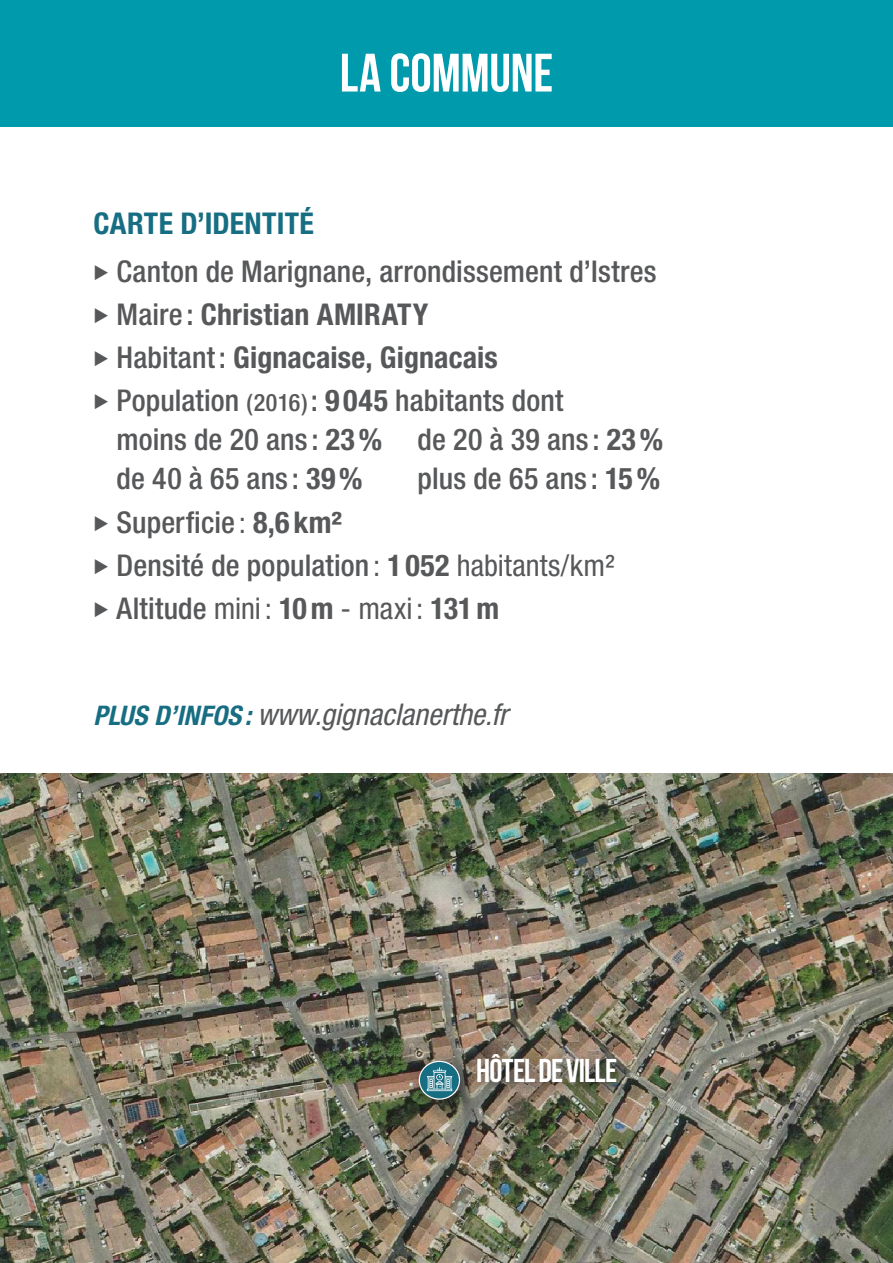
<style>
.page{position:relative;width:893px;height:1263px;background:#fff}
.page>*{position:absolute;margin:0;border:0;box-sizing:border-box;transform-origin:0 0}
.thématique{font:700 54px "Bebas Neue";letter-spacing:-.005em;color:#fff}
.t1{font:700 33px "Bebas Neue";letter-spacing:-.02em;color:#fff}
.texte_indicateurs{font:500 condensed 30px/39px "Helvetica Neue";letter-spacing:.005em;color:#57585a}
.t2{font:700 condensed 30px "Helvetica Neue LT Std";letter-spacing:.005em;color:#57585a}
.t3{font:italic condensed 30px "Helvetica Neue";color:#57585a}
.texte_indicateurs-2{font:condensed 30px "Helvetica Neue LT Std";letter-spacing:-.005em;color:#57585a}
.titre_indicateurs{font:700 condensed 30px "Helvetica Neue LT Std";letter-spacing:.01em;color:#176e83}
.s1{font-weight:500}
.s2{font-family:"Helvetica Neue";font-weight:500}
.s3{font-size:24px}
.s4{font-family:"Helvetica Neue LT Std";font-weight:700}
.s5{font-family:"Helvetica Neue LT Std";font-weight:400}
.s6{font-weight:700}
.s7{font-family:"Helvetica Neue LT Std";font-weight:700;font-size:27px;color:#176e83}
</style>
<div class="page">
<div style="left:0;top:0;width:893px;height:126px;background:#009aad"></div>
<img style="left:0;top:774px;width:893px;height:489px">
<div style="left:408px;top:1049px;width:72px;height:71px;background:#231f20;opacity:.75"></div>
<svg style="left:419px;top:1061px;width:40px;height:38px"></svg>
<div style="left:419px;top:1061px;width:41px;height:39px;border:1px solid #fff;border-radius:50%"></div>
<svg style="left:427px;top:1067px;width:25px;height:24px"></svg>
<div style="left:466px;top:1043px;width:169px;height:59px;background:#231f20;opacity:.75"></div>
<p class="thématique" style="left:340px;top:43px;width:215px">LA COMMUNE</p>
<p class="titre_indicateurs" style="left:94px;top:205px;width:222px">CARTE D’IDENTITÉ</p>
<p class="texte_indicateurs" style="left:94px;top:251px;width:565px">◆ Canton de Marignane, arrondissement d’Istres</p>
<p class="t2" style="left:94px;top:296px;width:336px">◆ <span class="s1">Maire :</span> Christian AMIRATY</p>
<p class="t2" style="left:94px;top:339px;width:406px">◆ <span class="s2">Habitant</span><span class="s1">:</span> Gignacaise, Gignacais</p>
<p class="texte_indicateurs" style="left:117px;top:381px;width:548px;text-indent:-23px">◆ Population <span class="s3">(2016)</span>: <span class="s4">9 045</span> habitants dont<br>moins de 20 ans : <span class="s4">23%</span> de 20 à 39 ans : <span class="s4">23% </span>de 40 à 65 ans: <span class="s4">39%</span></p>
<p class="texte_indicateurs" style="left:418px;top:459px;width:244px">plus de 65 ans : <span class="s4">15%</span></p>
<p class="texte_indicateurs" style="left:94px;top:502px;width:249px">◆ Superficie <span class="s5">:</span> <span class="s4">8,6 km²</span></p>
<p class="texte_indicateurs" style="left:94px;top:545px;width:523px">◆ Densité de population <span class="s5">:</span> <span class="s4">1 052</span> <span class="s5">habitants/km²</span></p>
<p class="texte_indicateurs-2" style="left:94px;top:591px;width:407px">◆ <span class="s2">Altitude</span> mini : <span class="s6">10m</span> - maxi : <span class="s6">131m</span></p>
<p class="t3" style="left:94px;top:697px;width:416px"><span class="s7">PLUS D’INFOS:</span> www.gignaclanerthe.fr</p>
<p class="t1" style="left:476px;top:1052px;width:143px">HÔTEL DE VILLE</p>
</div>
